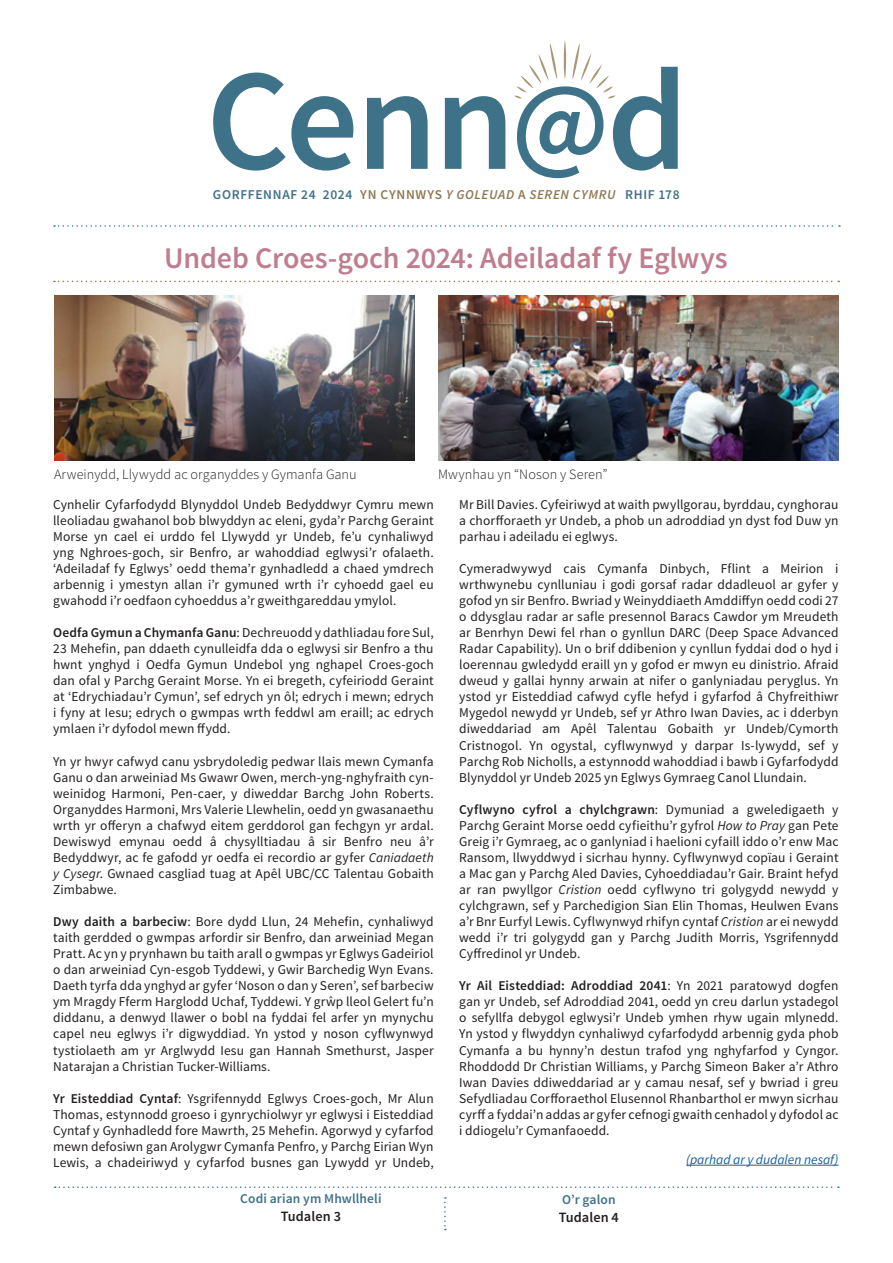
<style>
.page{position:relative;width:893px;height:1263px;background:#fff}
.page>*{position:absolute;margin:0;border:0;box-sizing:border-box;transform-origin:0 0}
.t1{font:600 144.6px "Source Sans Pro";color:#3e7289}
.t2{font:600 111.6px "Source Sans Pro";color:#3e7289}
.HEADER_1_-_BLUE{font:600 30px "Source Sans Pro";letter-spacing:-.01em;color:#c07d8f}
.BODY_-_CENN_D{font:300 14.25px "Source Sans Pro";letter-spacing:.005em;color:#231f20}
.HEADER_1_-_BLUE-2{font:600 14.25px "Source Sans Pro";letter-spacing:.005em;color:#231f20}
.BODY_-_CENN_D-2{font:13.5px/16px "Source Sans Pro";letter-spacing:.01em;color:#231f20;text-align:justify}
.HEADER_1_-_BLUE-3{font:600 13.5px "Source Sans Pro";letter-spacing:.01em;color:#3e7289}
.t3{font:italic 600 13.5px "Source Sans Pro";letter-spacing:.05em;color:#8e7851}
.t4{font:italic 13.5px "Source Sans Pro";color:#175d9e}
.HEADER_1_-_BLUE-4{font:600 13.5px "Source Sans Pro";letter-spacing:.045em;color:#3e7289}
.s1{font-style:normal}
.s2{font-weight:600}
.s3{font-style:italic}
</style>
<div class="page">
<svg style="left:444px;top:1197px;width:2px;height:33px"></svg>
<svg style="left:55px;top:1186px;width:784px;height:2px"></svg>
<hr style="left:686px;top:1165px;width:153px;height:1px;background:#175d9e">
<svg style="left:54px;top:281px;width:785px;height:1px"></svg>
<img style="left:54px;top:296px;width:361px;height:164px">
<img style="left:438px;top:296px;width:401px;height:164px">
<svg style="left:54px;top:225px;width:786px;height:2px"></svg>
<svg style="left:514px;top:43px;width:43px;height:56px"></svg>
<svg style="left:563px;top:40px;width:53px;height:59px"></svg>
<p class="t1" style="left:607px;top:30px;width:83px">d</p>
<p class="HEADER_1_-_BLUE-3" style="left:625px;top:186px;width:56px">RHIF 178</p>
<p class="t1" style="left:206px;top:30px;width:310px">Cenn</p>
<p class="HEADER_1_-_BLUE-4" style="left:213px;top:186px;width:141px">GORFFENNAF 24 2024</p>
<p class="t3" style="left:360px;top:186px;width:257px"><span class="s1">YN CYNNWYS</span> Y GOLEUAD <span class="s1">A</span> SEREN CYMRU</p>
<p class="t2" style="left:511px;top:52px;width:99px">@</p>
<p class="HEADER_1_-_BLUE" style="left:164px;top:239px;width:565px">Undeb Croes-goch 2024: Adeiladaf fy Eglwys</p>
<p class="BODY_-_CENN_D" style="left:54px;top:465px;width:304px">Arweinydd, Llywydd ac organyddes y Gymanfa Ganu</p>
<p class="BODY_-_CENN_D" style="left:438px;top:465px;width:171px">Mwynhau yn “Noson y Seren”</p>
<p class="BODY_-_CENN_D-2" style="left:53px;top:496px;width:382px">Cynhelir Cyfarfodydd Blynyddol Undeb Bedyddwyr Cymru mewn lleoliadau gwahanol bob blwyddyn ac eleni, gyda’r Parchg Geraint Morse yn cael ei urddo fel Llywydd yr Undeb, fe’u cynhaliwyd yng Nghroes-goch, sir Benfro, ar wahoddiad eglwysi’r ofalaeth. ‘Adeiladaf fy Eglwys’ oedd thema’r gynhadledd a chaed ymdrech arbennig i ymestyn allan i’r gymuned wrth i’r cyhoedd gael eu gwahodd i’r oedfaon cyhoeddus a’r gweithgareddau ymylol.</p>
<p class="BODY_-_CENN_D-2" style="left:53px;top:625px;width:382px"><span class="s2">Oedfa Gymun a Chymanfa Ganu</span>: Dechreuodd y dathliadau fore Sul, 23 Mehefin, pan ddaeth cynulleidfa dda o eglwysi sir Benfro a thu hwnt ynghyd i Oedfa Gymun Undebol yng nghapel Croes-goch dan ofal y Parchg Geraint Morse. Yn ei bregeth, cyfeiriodd Geraint at ‘Edrychiadau’r Cymun’, sef edrych yn ôl; edrych i mewn; edrych i fyny at Iesu; edrych o gwmpas wrth feddwl am eraill; ac edrych ymlaen i’r dyfodol mewn ffydd.</p>
<p class="BODY_-_CENN_D-2" style="left:53px;top:753px;width:382px">Yn yr hwyr cafwyd canu ysbrydoledig pedwar llais mewn Cymanfa Ganu o dan arweiniad Ms Gwawr Owen, merch-yng-nghyfraith cyn&shy;weinidog Harmoni, Pen-caer, y diweddar Barchg John Roberts.<br>Organyddes Harmoni, Mrs Valerie Llewhelin, oedd yn gwasanaethu wrth yr offeryn a chafwyd eitem gerddorol gan fechgyn yr ardal.<br>Dewiswyd emynau oedd â chysylltiadau â sir Benfro neu â’r Bedyddwyr, ac fe gafodd yr oedfa ei recordio ar gyfer <span class="s3">Caniadaeth y Cysegr</span>. Gwnaed casgliad tuag at Apêl UBC/CC Talentau Gobaith Zimbabwe.</p>
<p class="BODY_-_CENN_D-2" style="left:53px;top:914px;width:382px"><span class="s2">Dwy daith a barbeciw</span>: Bore dydd Llun, 24 Mehefin, cynhaliwyd taith gerdded o gwmpas arfordir sir Benfro, dan arweiniad Megan Pratt. Ac yn y prynhawn bu taith arall o gwmpas yr Eglwys Gadeiriol o dan arweiniad Cyn-esgob Tyddewi, y Gwir Barchedig Wyn Evans.<br>Daeth tyrfa dda ynghyd ar gyfer ‘Noson o dan y Seren’, sef barbeciw ym Mragdy Fferm Harglodd Uchaf, Tyddewi. Y grŵp lleol Gelert fu’n diddanu, a denwyd llawer o bobl na fyddai fel arfer yn mynychu capel neu eglwys i’r digwyddiad. Yn ystod y noson cyflwynwyd tystiolaeth am yr Arglwydd Iesu gan Hannah Smethurst, Jasper Natarajan a Christian Tucker-Williams.</p>
<p class="BODY_-_CENN_D-2" style="left:53px;top:1090px;width:382px"><span class="s2">Yr Eisteddiad Cyntaf</span>: Ysgrifennydd Eglwys Croes-goch, Mr Alun Thomas, estynnodd groeso i gynrychiolwyr yr eglwysi i Eisteddiad Cyntaf y Gynhadledd fore Mawrth, 25 Mehefin. Agorwyd y cyfarfod mewn defosiwn gan Arolygwr Cymanfa Penfro, y Parchg Eirian Wyn Lewis, a chadeiriwyd y cyfarfod busnes gan Lywydd yr Undeb,</p>
<p class="HEADER_1_-_BLUE-3" style="left:240px;top:1190px;width:143px">Codi arian ym Mhwllheli</p>
<p class="HEADER_1_-_BLUE-2" style="left:281px;top:1208px;width:62px">Tudalen 3</p>
<p class="BODY_-_CENN_D-2" style="left:459px;top:496px;width:381px">Mr Bill Davies. Cyfeiriwyd at waith pwyllgorau, byrddau, cynghorau a chorfforaeth yr Undeb, a phob un adroddiad yn dyst fod Duw yn parhau i adeiladu ei eglwys.</p>
<p class="BODY_-_CENN_D-2" style="left:459px;top:561px;width:381px">Cymeradwywyd cais Cymanfa Dinbych, Fflint a Meirion i wrthwynebu cynlluniau i godi gorsaf radar ddadleuol ar gyfer y gofod yn sir Benfro. Bwriad y Weinyddiaeth Amddiffyn oedd codi 27 o ddysglau radar ar safle presennol Baracs Cawdor ym Mreudeth ar Benrhyn Dewi fel rhan o gynllun DARC (Deep Space Advanced Radar Capability). Un o brif ddibenion y cynllun fyddai dod o hyd i loerennau gwledydd eraill yn y gofod er mwyn eu dinistrio. Afraid dweud y gallai hynny arwain at nifer o ganlyniadau peryglus. Yn ystod yr Eisteddiad cafwyd cyfle hefyd i gyfarfod â Chyfreithiwr Mygedol newydd yr Undeb, sef yr Athro Iwan Davies, ac i dderbyn diweddariad am Apêl Talentau Gobaith yr Undeb/Cymorth Cristnogol. Yn ogystal, cyflwynwyd y darpar Is-lywydd, sef y Parchg Rob Nicholls, a estynnodd wahoddiad i bawb i Gyfarfodydd Blynyddol yr Undeb 2025 yn Eglwys Gymraeg Canol Llundain.</p>
<p class="BODY_-_CENN_D-2" style="left:459px;top:801px;width:381px"><span class="s2">Cyflwyno cyfrol a chylchgrawn</span>: Dymuniad a gweledigaeth y Parchg Geraint Morse oedd cyfieithu’r gyfrol <span class="s3">How to Pray</span> gan Pete Greig i’r Gymraeg, ac o ganlyniad i haelioni cyfaill iddo o’r enw Mac Ransom, llwyddwyd i sicrhau hynny. Cyflwynwyd copïau i Geraint a Mac gan y Parchg Aled Davies, Cyhoeddiadau’r Gair. Braint hefyd ar ran pwyllgor <span class="s3">Cristion</span> oedd cyflwyno tri golygydd newydd y cylchgrawn, sef y Parchedigion Sian Elin Thomas, Heulwen Evans a’r Bnr Eurfyl Lewis. Cyflwynwyd rhifyn cyntaf <span class="s3">Cristion</span> ar ei newydd wedd i’r tri golygydd gan y Parchg Judith Morris, Ysgrifennydd Cyffredinol yr Undeb.</p>
<p class="BODY_-_CENN_D-2" style="left:459px;top:978px;width:381px"><span class="s2">Yr Ail Eisteddiad: Adroddiad 2041</span>: Yn 2021 paratowyd dogfen gan yr Undeb, sef Adroddiad 2041, oedd yn creu darlun ystadegol o sefyllfa debygol eglwysi’r Undeb ymhen rhyw ugain mlynedd.<br>Yn ystod y flwyddyn cynhaliwyd cyfarfodydd arbennig gyda phob Cymanfa a bu hynny’n destun trafod yng nghyfarfod y Cyngor.<br>Rhoddodd Dr Christian Williams, y Parchg Simeon Baker a’r Athro Iwan Davies ddiweddariad ar y camau nesaf, sef y bwriad i greu Sefydliadau Corfforaethol Elusennol Rhanbarthol er mwyn sicrhau cyrff a fyddai’n addas ar gyfer cefnogi gwaith cenhadol y dyfodol ac i ddiogelu’r Cymanfaoedd.</p>
<p class="HEADER_1_-_BLUE-3" style="left:562px;top:1191px;width:55px">O’r galon</p>
<p class="HEADER_1_-_BLUE-2" style="left:559px;top:1208px;width:62px">Tudalen 4</p>
<p class="t4" style="left:686px;top:1151px;width:154px">(parhad ar y dudalen nesaf)</p>
</div>
